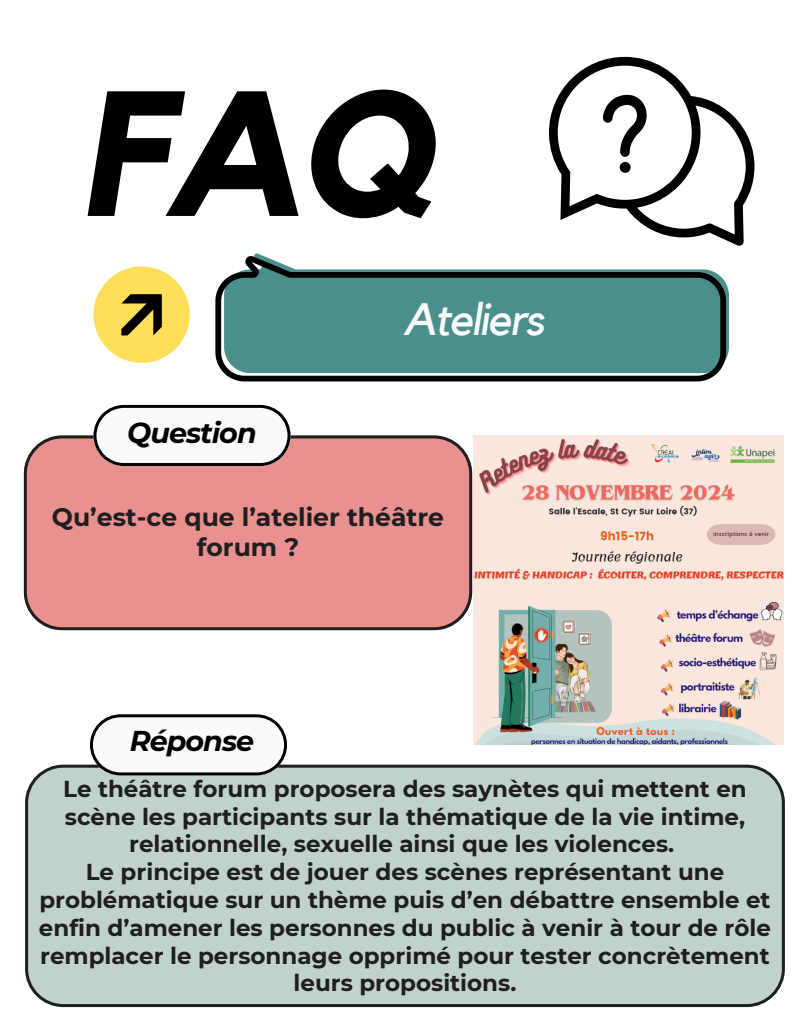
<style>
.page{position:relative;width:810px;height:1013px;background:#fff}
.page>*{position:absolute;margin:0;border:0;box-sizing:border-box;transform-origin:0 0}
.t1{font:italic 700 175.7px "Kollektif";color:#000}
.t2{font:italic 45.2px "Kollektif";letter-spacing:-.035em;color:#fafafa}
.t3{font:italic 700 28.6px "Montserrat";letter-spacing:-.035em;color:#000}
.t4{font:700 25.1px/30px "Montserrat";color:#000;text-align:center}
.t5{font:700 23px/27.7px "Montserrat";color:#000;text-align:center}
</style>
<div class="page">
<svg style="left:215px;top:256px;width:511px;height:125px;background:#5b8f8d"></svg>
<div style="left:24px;top:435px;width:448px;height:195px;background:#e99090"></div>
<div style="left:25px;top:764px;width:760px;height:243px;background:#c1d1cc"></div>
<svg style="left:90px;top:714px;width:197px;height:61px"></svg>
<svg style="left:93px;top:405px;width:198px;height:61px"></svg>
<div style="left:93px;top:266px;width:97px;height:97px;background:#ffdf59;border-radius:50%"></div>
<svg style="left:121px;top:294px;width:41px;height:41px"></svg>
<img style="left:474px;top:435px;width:310px;height:309px">
<svg style="left:549px;top:57px;width:205px;height:189px"></svg>
<h1 class="t1" style="left:79px;top:74px;width:357px">FAQ</h1>
<h2 class="t3" style="left:127px;top:415px;width:131px">Question</h2>
<p class="t2" style="left:403px;top:298px;width:143px">Ateliers</p>
<p class="t4" style="left:52px;top:502px;width:394px">Qu’est-ce que l’atelier théâtre forum ?</p>
<p class="t3" style="left:130px;top:723px;width:126px">Réponse</p>
<p class="t5" style="left:39px;top:774px;width:734px">Le théâtre forum proposera des saynètes qui mettent en scène les participants sur la thématique de la vie intime, relationnelle, sexuelle ainsi que les violences.<br>Le principe est de jouer des scènes représentant une problématique sur un thème puis d’en débattre ensemble et enfin d’amener les personnes du public à venir à tour de rôle remplacer le personnage opprimé pour tester concrètement leurs propositions.</p>
</div>
